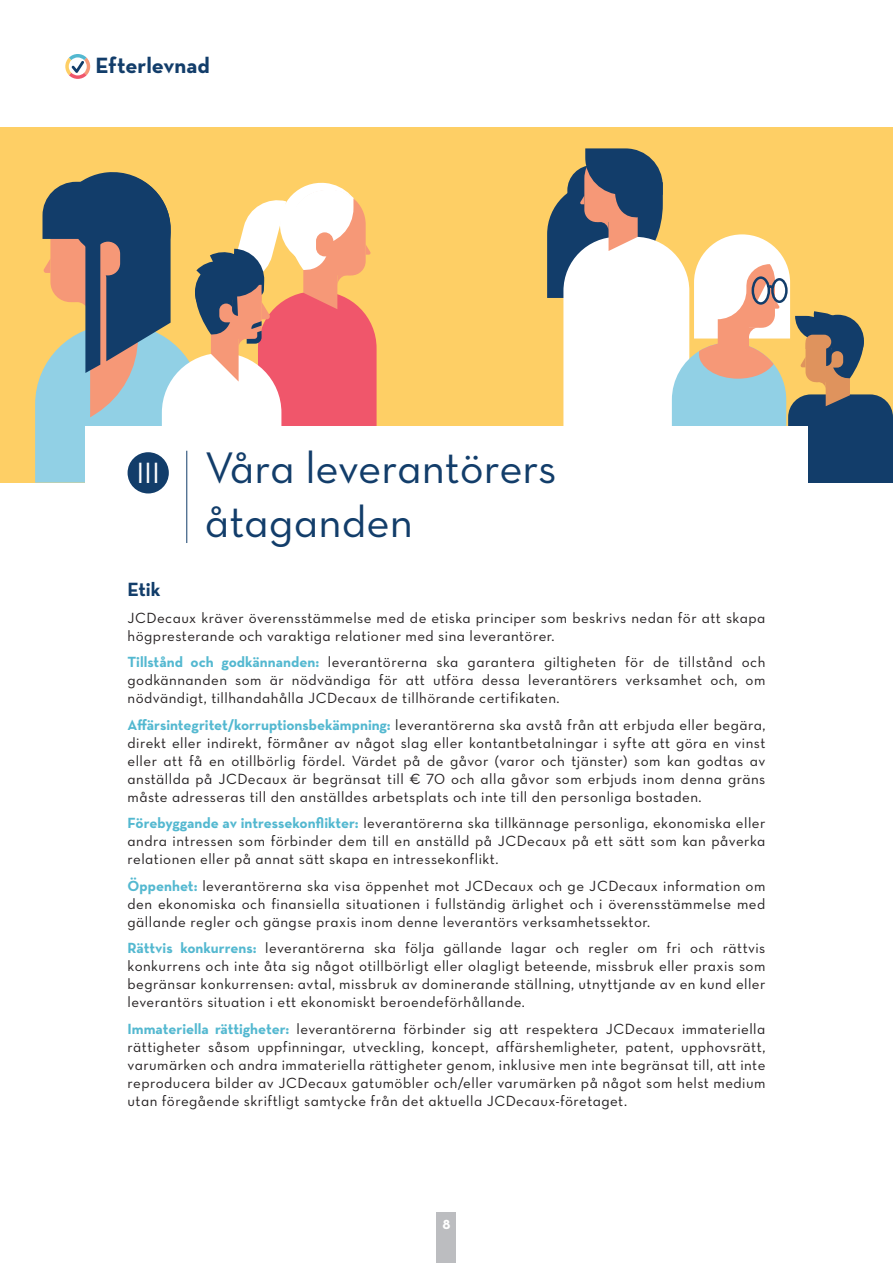
<style>
.page{position:relative;width:893px;height:1263px;background:#fff}
.page>*{position:absolute;margin:0;border:0;box-sizing:border-box;transform-origin:0 0}
.t1{font:45px/54px "Neutra Text Book Alt";color:#123d6a}
.t2{font:29.85px "Neutra Text Book Alt";color:#fff}
.t3{font:700 22.5px "Neutra Text";color:#123d6a}
.t4{font:700 19.5px "Neutra Text";color:#123d6a}
.t5{font:15px/18px "Neutra Text Book Alt";letter-spacing:.03em;color:#231f20;text-align:justify}
.t6{font:700 15px "Neutra Text";color:#fff}
.s1{font-family:"Neutra Text";font-weight:700;color:#53b8d0}
</style>
<div class="page">
<div style="left:0;top:128px;width:893px;height:355px;background:#fecf65"></div>
<svg style="left:547px;top:148px;width:346px;height:335px"></svg>
<svg style="left:35px;top:172px;width:342px;height:311px"></svg>
<div style="left:85px;top:427px;width:723px;height:135px;background:#fff"></div>
<svg style="left:65px;top:54px;width:25px;height:25px"></svg>
<div style="left:128px;top:452px;width:41px;height:41px;background:#123d6a;border-radius:50%"></div>
<hr style="left:186px;top:451px;width:1px;height:92px;background:#123d6a">
<div style="left:436px;top:1212px;width:20px;height:51px;background:#bcbdc0"></div>
<h3 class="t3" style="left:95px;top:52px;width:116px">Efterlevnad</h3>
<h2 class="t2" style="left:136px;top:455px;width:25px">III</h2>
<h1 class="t1" style="left:205px;top:440px;width:353px">Våra leverantörers åtaganden</h1>
<h3 class="t4" style="left:128px;top:577px;width:34px">Etik</h3>
<p class="t5" style="left:128px;top:608px;width:639px">JCDecaux kräver överensstämmelse med de etiska principer som beskrivs nedan för att skapa högpresterande och varaktiga relationer med sina leverantörer.</p>
<p class="t5" style="left:128px;top:653px;width:639px"><span class="s1">Tillstånd och godkännanden:</span> leverantörerna ska garantera giltigheten för de tillstånd och godkännanden som är nödvändiga för att utföra dessa leverantörers verksamhet och, om nödvändigt, tillhandahålla JCDecaux de tillhörande certifikaten.</p>
<p class="t5" style="left:128px;top:715px;width:639px"><span class="s1">Affärsintegritet/korruptionsbekämpning:</span> leverantörerna ska avstå från att erbjuda eller begära, direkt eller indirekt, förmåner av något slag eller kontantbetalningar i syfte att göra en vinst eller att få en otillbörlig fördel. Värdet på de gåvor (varor och tjänster) som kan godtas av anställda på JCDecaux är begränsat till € 70 och alla gåvor som erbjuds inom denna gräns måste adresseras till den anställdes arbetsplats och inte till den personliga bostaden.</p>
<p class="t5" style="left:128px;top:814px;width:639px"><span class="s1">Förebyggande av intressekonflikter:</span> leverantörerna ska tillkännage personliga, ekonomiska eller andra intressen som förbinder dem till en anställd på JCDecaux på ett sätt som kan påverka relationen eller på annat sätt skapa en intressekonflikt.</p>
<p class="t5" style="left:128px;top:876px;width:639px"><span class="s1">Öppenhet:</span> leverantörerna ska visa öppenhet mot JCDecaux och ge JCDecaux information om den ekonomiska och finansiella situationen i fullständig ärlighet och i överensstämmelse med gällande regler och gängse praxis inom denne leverantörs verksamhetssektor.</p>
<p class="t5" style="left:128px;top:939px;width:639px"><span class="s1">Rättvis konkurrens:</span> leverantörerna ska följa gällande lagar och regler om fri och rättvis konkurrens och inte åta sig något otillbörligt eller olagligt beteende, missbruk eller praxis som begränsar konkurrensen: avtal, missbruk av dominerande ställning, utnyttjande av en kund eller leverantörs situation i ett ekonomiskt beroendeförhållande.</p>
<p class="t5" style="left:128px;top:1019px;width:639px"><span class="s1">Immateriella rättigheter:</span> leverantörerna förbinder sig att respektera JCDecaux immateriella rättigheter såsom uppfinningar, utveckling, koncept, affärshemligheter, patent, upphovsrätt, varumärken och andra immateriella rättigheter genom, inklusive men inte begränsat till, att inte reproducera bilder av JCDecaux gatumöbler och/eller varumärken på något som helst medium utan föregående skriftligt samtycke från det aktuella JCDecaux-företaget.</p>
<p class="t6" style="left:442px;top:1214px;width:10px">8</p>
</div>
